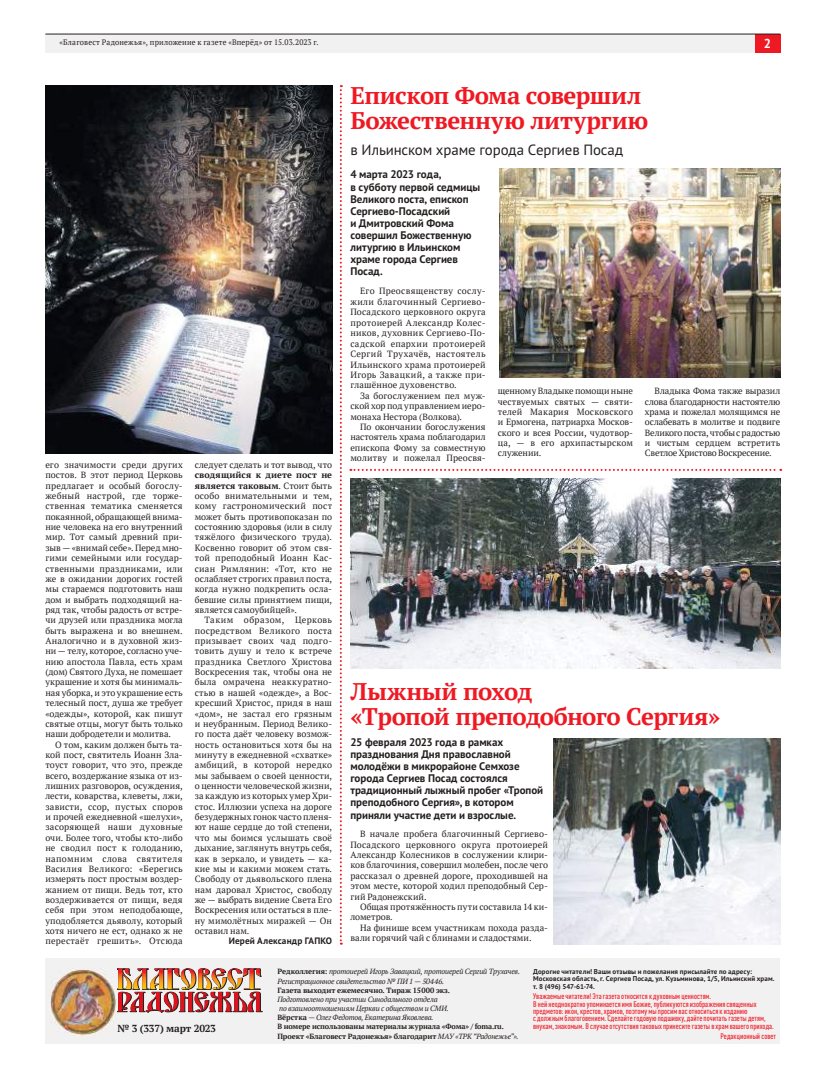
<style>
.page{position:relative;width:820px;height:1078px;background:#fff}
.page>*{position:absolute;margin:0;border:0;box-sizing:border-box;transform-origin:0 0}
.t1{font:700 24px/25.2px "PT Serif";letter-spacing:-.02em;color:#ef1923}
.t2{font:14.9px "PT Sans";letter-spacing:-.01em;color:#241f1f}
.t3{font:700 13px "PT Sans";color:#fff}
.t4{font:700 11px/12.1px "PT Sans";letter-spacing:-.005em;color:#241f1f}
.t5{font:700 10.2px "PT Serif";letter-spacing:-.025em;color:#241f1f}
.t6{font:700 9.3px "PT Sans";letter-spacing:.015em;color:#241f1f}
.t7{font:9px/10.4px "PT Serif";letter-spacing:.005em;color:#241f1f;text-align:justify}
.t8{font:500 condensed 8px/7.4px "DIN Pro";letter-spacing:.005em;color:#ef1923}
.t9{font:8px "PT Serif";letter-spacing:.025em;color:#241f1f;scale:.95 1}
.t10{font:italic 7.5px/8.7px "PT Serif";letter-spacing:-.025em;color:#241f1f}
.t11{font:700 7.5px/9.7px "PT Serif";letter-spacing:-.01em;color:#241f1f}
.t12{font:700 7px/7.4px "PT Sans";letter-spacing:.01em;color:#241f1f}
.s1{font-weight:700}
.s2{font-weight:700;font-style:normal}
.s3{font-weight:400;font-style:italic}
</style>
<div class="page">
<div style="left:45px;top:34px;width:735px;height:18px;background:#f2f1f1"></div>
<div style="left:754px;top:34px;width:26px;height:18px;background:#ef1923"></div>
<hr style="left:45px;top:34px;width:735px;height:1px;background:#241f1f">
<svg style="left:340px;top:85px;width:2px;height:859px"></svg>
<div style="left:45px;top:958px;width:735px;height:85px;background:#f2f1f1"></div>
<img style="left:117px;top:968px;width:145px;height:44px">
<img style="left:49px;top:968px;width:67px;height:66px">
<img style="left:45px;top:85px;width:287px;height:369px">
<img style="left:499px;top:169px;width:281px;height:209px">
<img style="left:350px;top:478px;width:430px;height:190px">
<img style="left:553px;top:738px;width:227px;height:206px">
<svg style="left:350px;top:469px;width:431px;height:2px"></svg>
<p class="t9" style="left:60px;top:37px;width:274px">«Благовест Радонежья», приложение к газете «Вперёд» от 15.03.2023 г.</p>
<h3 class="t3" style="left:763px;top:34px;width:9px">2</h3>
<p class="t7" style="left:45px;top:459px;width:139px">его значимости среди других постов. В этот период Церковь предлагает и особый богослу&shy;жебный настрой, где торже&shy;ственная тематика сменяется покаянной, обращающей внима&shy;ние человека на его внутренний мир. Тот самый древний при&shy;зыв — «внимай себе». Перед мно&shy;гими семейными или государ&shy;ственными праздниками, или же в ожидании дорогих гостей мы стараемся подготовить наш дом и выбрать подходящий на&shy;ряд так, чтобы радость от встре&shy;чи друзей или праздника могла быть выражена и во внешнем.<br>Аналогично и в духовной жиз&shy;ни — телу, которое, согласно уче&shy;нию апостола Павла, есть храм (дом) Святого Духа, не помешает украшение и хотя бы минималь&shy;ная уборка, и это украшение есть телесный пост, душа же требует «одежды», которой, как пишут святые отцы, могут быть только наши добродетели и молитва.</p>
<p class="t7" style="left:45px;top:739px;width:139px;text-indent:10px">О том, каким должен быть та&shy;кой пост, святитель Иоанн Зла&shy;тоуст говорит, что это, прежде всего, воздержание языка от из&shy;лишних разговоров, осуждения, лести, коварства, клеветы, лжи, зависти, ссор, пустых споров и прочей ежедневной «шелухи», засоряющей наши духовные очи. Более того, чтобы кто-либо не сводил пост к голоданию, напомним слова святителя Василия Великого: «Берегись измерять пост простым воздер&shy;жанием от пищи. Ведь тот, кто воздерживается от пищи, ведя себя при этом неподобающе, уподобляется дьяволу, который хотя ничего не ест, однако ж не перестаёт грешить». Отсюда</p>
<p class="t7" style="left:195px;top:459px;width:139px">следует сделать и тот вывод, что</p>
<p class="t7" style="left:195px;top:469px;width:139px"><span class="s1">сводящийся к диете пост не является таковым</span>. Стоит быть особо внимательными и тем, кому гастрономический пост может быть противопоказан по состоянию здоровья (или в силу тяжёлого физического труда).<br>Косвенно говорит об этом свя&shy;той преподобный Иоанн Кас&shy;сиан Римлянин: «Тот, кто не ослабляет строгих правил поста, когда нужно подкрепить осла&shy;бевшие силы принятием пищи, является самоубийцей».</p>
<p class="t7" style="left:195px;top:614px;width:139px;text-indent:10px">Таким образом, Церковь посредством Великого поста призывает своих чад подго&shy;товить душу и тело к встрече праздника Светлого Христова Воскресения так, чтобы она не была омрачена неаккуратно&shy;стью в нашей «одежде», а Вос&shy;кресший Христос, придя в наш «дом», не застал его грязным и неубранным. Период Велико&shy;го поста даёт человеку возмож&shy;ность остановиться хотя бы на минуту в ежедневной «схватке» амбиций, в которой нередко мы забываем о своей ценности, о ценности человеческой жизни, за каждую из которых умер Хри&shy;стос. Иллюзии успеха на дороге безудержных гонок часто пленя&shy;ют наше сердце до той степени, что мы боимся услышать своё дыхание, заглянуть внутрь себя, как в зеркало, и увидеть — ка&shy;кие мы и какими можем стать.<br>Свободу от дьявольского плена нам даровал Христос, свободу же — выбрать видение Света Его Воскресения или остаться в пле&shy;ну мимолётных миражей — Он оставил нам.</p>
<p class="t6" style="left:229px;top:934px;width:105px">Иерей Александр ГАПКО</p>
<h1 class="t1" style="left:350px;top:82px;width:299px">Епископ Фома совершил<br>Божественную литургию</h1>
<h2 class="t2" style="left:350px;top:140px;width:274px">в Ильинском храме города Сергиев Посад</h2>
<p class="t4" style="left:350px;top:168px;width:131px">4 марта 2023 года,<br>в субботу первой седмицы<br>Великого поста, епископ<br>Сергиево-Посадский<br>и Дмитровский Фома совершил Божественную литургию в Ильинском храме города Сергиев<br>Посад.</p>
<p class="t7" style="left:350px;top:286px;width:137px;text-indent:10px">Его Преосвященству сослу&shy;жили благочинный Сергиево-Посадского церковного округа протоиерей Александр Колес&shy;ников, духовник Сергиево-По&shy;садской епархии протоиерей Сергий Трухачëв, настоятель Ильинского храма протоиерей Игорь Завацкий, а также при&shy;глашённое духовенство.</p>
<p class="t7" style="left:350px;top:390px;width:137px;text-indent:10px">За богослужением пел муж&shy;ской хор под управлением иеро&shy;монаха Нестора (Волкова).</p>
<p class="t7" style="left:350px;top:421px;width:137px;text-indent:10px">По окончании богослужения настоятель храма поблагодарил епископа Фому за совместную молитву и пожелал Преосвя-</p>
<p class="t7" style="left:497px;top:386px;width:137px">щенному Владыке помощи ныне чествуемых святых — святи&shy;телей Макария Московского и Ермогена, патриарха Москов&shy;ского и всея России, чудотвор&shy;ца, — в его архипастырском служении.</p>
<p class="t7" style="left:644px;top:386px;width:137px;text-indent:10px">Владыка Фома также выразил слова благодарности настоятелю храма и пожелал молящимся не ослабевать в молитве и подвиге Великого поста, чтобы с радостью и чистым сердцем встретить Светлое Христово Воскресение.</p>
<h1 class="t1" style="left:350px;top:678px;width:371px">Лыжный поход<br>«Тропой преподобного Сергия»</h1>
<p class="t4" style="left:350px;top:735px;width:194px">25 февраля 2023 года в рамках празднования Дня православной молодёжи в микрорайоне Семхозе города Сергиев Посад состоялся традиционный лыжный пробег «Тропой преподобного Сергия», в котором приняли участие дети и взрослые.</p>
<p class="t7" style="left:350px;top:828px;width:199px;text-indent:10px">В начале пробега благочинный Сергиево-Посадского церковного округа протоиерей Александр Колесников в сослужении клири&shy;ков благочиния, совершил молебен, после чего рассказал о древней дороге, проходившей на этом месте, которой ходил преподобный Сер&shy;гий Радонежский.</p>
<p class="t7" style="left:350px;top:901px;width:199px;text-indent:10px">Общая протяжённость пути составила 14 ки&shy;лометров.</p>
<p class="t7" style="left:350px;top:921px;width:199px;text-indent:10px">На финише всем участникам похода разда&shy;вали горячий чай с блинами и сладостями.</p>
<p class="t5" style="left:117px;top:1021px;width:100px">№ 3 (337) март 2023</p>
<p class="t10" style="left:277px;top:966px;width:244px;line-height:9.1px"><span class="s2">Редколлегия:</span> протоиерей Игорь Завацкий, протоиерей Сергий Трухачев.<br>Регистрационное свидетельство № ПИ 1 — 50446.</p>
<p class="t11" style="left:277px;top:985px;width:174px">Газета выходит ежемесячно. Тираж 15 000 экз.</p>
<p class="t10" style="left:277px;top:994px;width:173px">Подготовлено при участии Синодального отдела<br>по взаимоотношениям Церкви с обществом и СМИ.<br><span class="s2">Вёрстка</span> — Олег Федотов, Екатерина Яковлева.</p>
<p class="t11" style="left:277px;top:1021px;width:242px">В номере использованы материалы журнала «Фома» / foma.ru.<br>Проект «Благовест Радонежья» благодарит <span class="s3">МАУ «ТРК “Радонежье”».</span></p>
<p class="t12" style="left:533px;top:967px;width:243px">Дорогие читатели! Ваши отзывы и пожелания присылайте по адресу:<br>Московская область, г. Сергиев Посад, ул. Кузьминова, 1/5, Ильинский храм. т. 8 (496) 547-61-74.</p>
<p class="t8" style="left:533px;top:991px;width:242px">Уважаемые читатели! Эта газета относится к духовным ценностям.<br>В ней неоднократно упоминается имя Божие, публикуются изображения священных предметов: икон, крестов, храмов, поэтому мы просим вас относиться к изданию<br>с должным благоговением. Сделайте годовую подшивку, дайте почитать газеты детям, внукам, знакомым. В случае отсутствия таковых принесите газеты в храм вашего прихода.</p>
<p class="t8" style="left:720px;top:1031px;width:57px">Редакционный совет</p>
</div>
